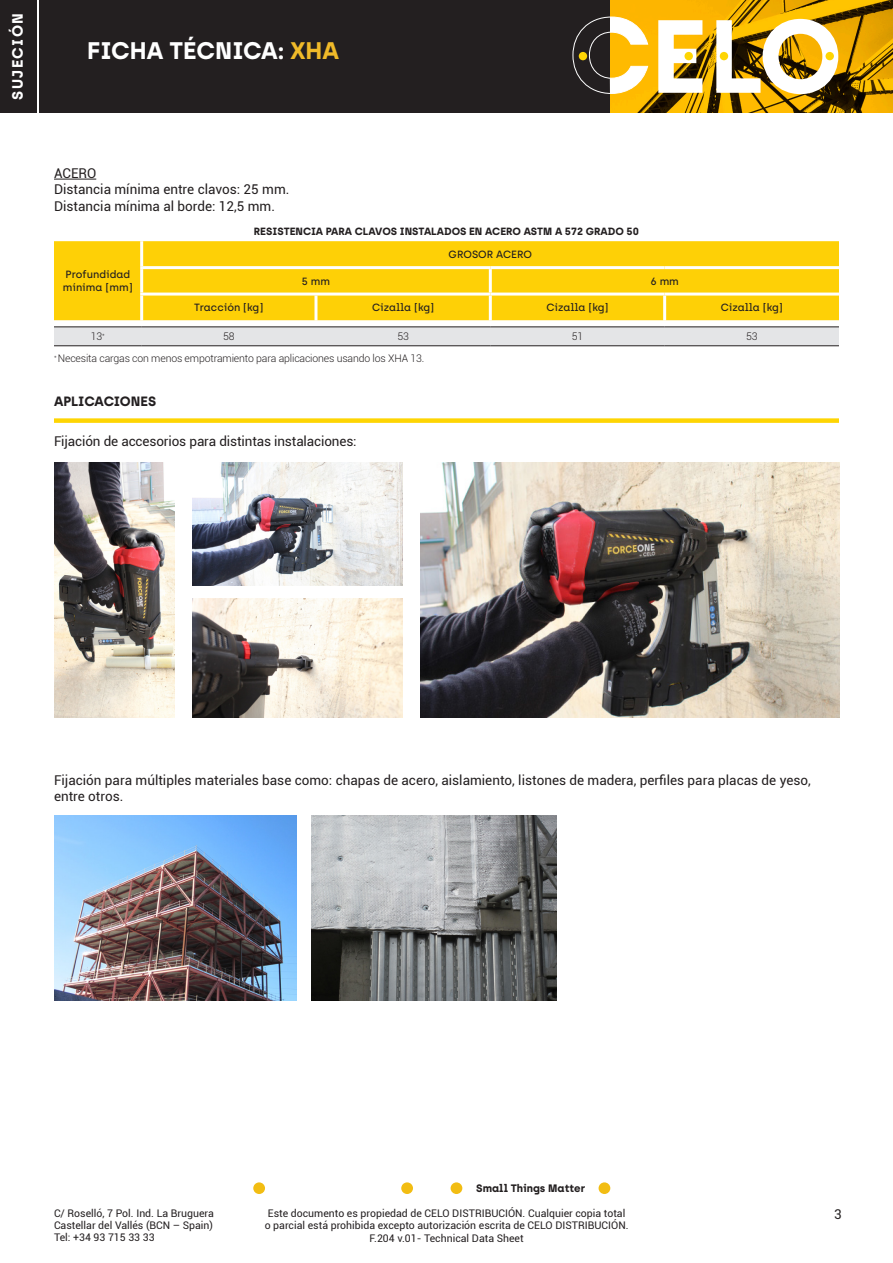
<style>
.page{position:relative;width:893px;height:1263px;background:#fff}
.page>*{position:absolute;margin:0;border:0;box-sizing:border-box;transform-origin:0 0}
.t1{font:700 24px "Archia";color:#fff}
.t2{font:700 15px "Archia";letter-spacing:.1em;color:#fff}
.t3{font:13.5px "Roboto";color:#231f20}
.t4{font:700 13.5px "Archia";color:#231f20}
.t5{font:700 10.8px "Archia";color:#231f20}
.t6{font:10.5px "Roboto";color:#231f20}
._5_refference_table{font:500 10.5px "Archia";color:#231f20}
.Tabellentext{font:300 10.5px "Roboto";letter-spacing:-.015em;color:#231f20}
.t7{font:700 10.5px "Archia";color:#231f20}
.Tabellentext_zentrie{font:300 10.5px "Roboto";letter-spacing:-.015em;color:#231f20}
.s1{color:#f0ba29}
</style>
<div class="page">
<img style="left:610px;top:0;width:283px;height:113px">
<div style="left:39px;top:0;width:571px;height:113px;background:#231f20"></div>
<svg style="left:658px;top:20px;width:44px;height:73px"></svg>
<svg style="left:716px;top:19px;width:122px;height:75px"></svg>
<div style="left:720px;top:52px;width:8px;height:8px;background:#fed503;border-radius:50%"></div>
<div style="left:825px;top:52px;width:9px;height:8px;background:#fed503;border-radius:50%"></div>
<div style="left:684px;top:52px;width:9px;height:8px;background:#fed503;border-radius:50%"></div>
<svg style="left:573px;top:17px;width:75px;height:77px"></svg>
<div style="left:54px;top:418px;width:785px;height:5px;background:#fed503"></div>
<hr style="left:54px;top:179px;width:42px;height:1px;background:#231f20">
<div style="left:54px;top:241px;width:785px;height:79px;background:#fed006"></div>
<svg style="left:54px;top:320px;width:785px;height:25px"></svg>
<hr style="left:140px;top:241px;width:3px;height:25px;background:#fff">
<hr style="left:314px;top:296px;width:3px;height:24px;background:#fff">
<hr style="left:663px;top:296px;width:3px;height:24px;background:#fff">
<hr style="left:140px;top:296px;width:3px;height:24px;background:#fff">
<hr style="left:489px;top:296px;width:3px;height:24px;background:#fff">
<hr style="left:140px;top:269px;width:3px;height:24px;background:#fff">
<hr style="left:489px;top:269px;width:3px;height:24px;background:#fff">
<hr style="left:140px;top:266px;width:176px;height:3px;background:#fff">
<hr style="left:316px;top:266px;width:174px;height:3px;background:#fff">
<hr style="left:490px;top:266px;width:175px;height:3px;background:#fff">
<hr style="left:665px;top:266px;width:174px;height:3px;background:#fff">
<hr style="left:140px;top:293px;width:176px;height:3px;background:#fff">
<hr style="left:316px;top:293px;width:174px;height:3px;background:#fff">
<hr style="left:490px;top:293px;width:175px;height:3px;background:#fff">
<hr style="left:665px;top:293px;width:174px;height:3px;background:#fff">
<hr style="left:54px;top:345px;width:88px;height:1px;background:#231f20">
<hr style="left:142px;top:345px;width:174px;height:1px;background:#231f20">
<hr style="left:316px;top:345px;width:174px;height:1px;background:#231f20">
<hr style="left:490px;top:345px;width:175px;height:1px;background:#231f20">
<hr style="left:665px;top:345px;width:174px;height:1px;background:#231f20">
<hr style="left:54px;top:327px;width:88px;height:1px;background:#231f20">
<hr style="left:142px;top:327px;width:174px;height:1px;background:#231f20">
<hr style="left:316px;top:327px;width:174px;height:1px;background:#231f20">
<hr style="left:490px;top:327px;width:175px;height:1px;background:#231f20">
<hr style="left:665px;top:327px;width:174px;height:1px;background:#231f20">
<div style="left:451px;top:1182px;width:11px;height:12px;background:#f2bd13;border-radius:50%"></div>
<div style="left:599px;top:1182px;width:11px;height:12px;background:#f2bd13;border-radius:50%"></div>
<div style="left:253px;top:1182px;width:12px;height:12px;background:#f2bd13;border-radius:50%"></div>
<div style="left:401px;top:1182px;width:12px;height:12px;background:#f2bd13;border-radius:50%"></div>
<img style="left:421px;top:462px;width:419px;height:255px">
<img style="left:54px;top:462px;width:120px;height:255px">
<img style="left:192px;top:599px;width:211px;height:118px">
<img style="left:192px;top:462px;width:211px;height:123px">
<img style="left:54px;top:816px;width:243px;height:184px">
<img style="left:311px;top:816px;width:246px;height:184px">
<div style="left:0;top:0;width:36px;height:113px;background:#231f20"></div>
<p class="t2" style="left:8px;top:100px;width:88px;rotate:-90deg">SUJECIÓN</p>
<p class="t1" style="left:87px;top:36px;width:253px">FICHA TÉCNICA: <span class="s1">XHA</span></p>
<p class="t3" style="left:54px;top:164px;width:44px">ACERO</p>
<p class="t3" style="left:54px;top:180px;width:237px">Distancia mínima entre clavos: 25 mm.</p>
<p class="t3" style="left:54px;top:196px;width:222px">Distancia mínima al borde: 12,5 mm.</p>
<p class="t7" style="left:254px;top:225px;width:387px">RESISTENCIA PARA CLAVOS INSTALADOS EN ACERO ASTM A 572 GRADO 50</p>
<p class="_5_refference_table" style="left:66px;top:269px;width:66px">Profundidad</p>
<p class="_5_refference_table" style="left:63px;top:281px;width:71px">mínima [mm]</p>
<p class="_5_refference_table" style="left:449px;top:248px;width:85px">GROSOR ACERO</p>
<p class="_5_refference_table" style="left:302px;top:275px;width:30px">5 mm</p>
<p class="_5_refference_table" style="left:650px;top:275px;width:30px">6 mm</p>
<p class="_5_refference_table" style="left:194px;top:301px;width:71px">Tracción [kg]</p>
<p class="_5_refference_table" style="left:372px;top:301px;width:64px">Cizalla [kg]</p>
<p class="_5_refference_table" style="left:546px;top:301px;width:64px">Cizalla [kg]</p>
<p class="_5_refference_table" style="left:721px;top:301px;width:64px">Cizalla [kg]</p>
<p class="Tabellentext" style="left:91px;top:329px;width:15px">13<sup>*</sup></p>
<p class="Tabellentext_zentrie" style="left:223px;top:329px;width:13px">58</p>
<p class="Tabellentext_zentrie" style="left:397px;top:329px;width:13px">53</p>
<p class="Tabellentext_zentrie" style="left:572px;top:329px;width:13px">51</p>
<p class="Tabellentext_zentrie" style="left:746px;top:329px;width:13px">53</p>
<p class="Tabellentext" style="left:54px;top:351px;width:372px"><sup>*</sup> Necesita cargas con menos empotramiento para aplicaciones usando los XHA 13.</p>
<p class="t4" style="left:54px;top:392px;width:104px">APLICACIONES</p>
<p class="t3" style="left:54px;top:431px;width:304px">Fijación de accesorios para distintas instalaciones:</p>
<p class="t3" style="left:54px;top:770px;width:758px">Fijación para múltiples materiales base como: chapas de acero, aislamiento, listones de madera, perfiles para placas de yeso,</p>
<p class="t3" style="left:54px;top:786px;width:71px">entre otros.</p>
<p class="t6" style="left:54px;top:1206px;width:162px">C/ Roselló, 7 Pol. Ind. La Bruguera</p>
<p class="t6" style="left:54px;top:1218px;width:161px">Castellar del Vallés (BCN – Spain)</p>
<p class="t6" style="left:54px;top:1230px;width:102px">Tel: +34 93 715 33 33</p>
<p class="t5" style="left:476px;top:1181px;width:111px">Small Things Matter</p>
<p class="t6" style="left:268px;top:1206px;width:359px">Este documento es propiedad de CELO DISTRIBUCIÓN. Cualquier copia total</p>
<p class="t6" style="left:265px;top:1218px;width:365px">o parcial está prohibida excepto autorización escrita de CELO DISTRIBUCIÓN.</p>
<p class="t6" style="left:370px;top:1231px;width:156px">F.204 v.01- Technical Data Sheet</p>
<p class="t3" style="left:834px;top:1205px;width:9px">3</p>
</div>
